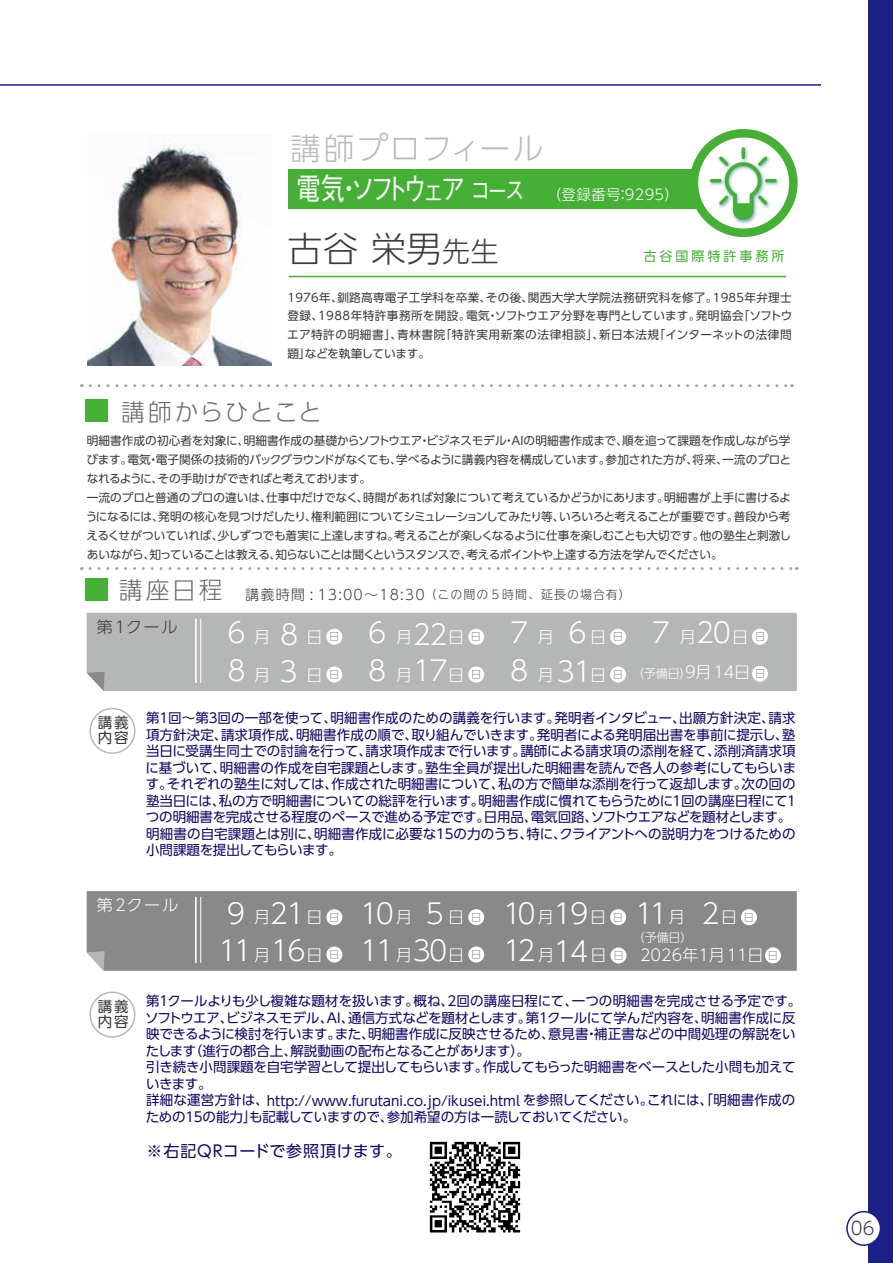
<style>
.page{position:relative;width:893px;height:1263px;background:#1d2088}
.page>*{position:absolute;margin:0;border:0;box-sizing:border-box;transform-origin:0 0}
.t1{font:300 34.95px "UD Shin Go Pro";color:#3e3a39}
.t2{font:300 30.6px "UD Shin Go Pro";letter-spacing:.07em;color:#b9baba}
.t3{font:500 30.45px "Gothic BBB Pro";letter-spacing:-.21em;color:#fff;scale:.8 1}
.t4{font:300 27.6px "UD Shin Go Pro";letter-spacing:-.08em;color:#fff}
.t5{font:300 23.7px "UD Shin Go Pro";letter-spacing:.06em;color:#6d6c6c}
.t6{font:300 23.7px "UD Shin Go Pro";letter-spacing:.1em;color:#6d6c6c}
.t7{font:300 18px "UD Shin Go Pro";color:#3e3a39}
.t8{font:300 16.05px "UD Shin Go Pro";color:#fff}
.t9{font:16.05px "UD Shin Go Pro";letter-spacing:.045em;color:#100964}
.t10{font:300 16.05px "UD Shin Go Pro";letter-spacing:.01em;color:#3e3a39}
.t11{font:300 14.55px "UD Shin Go Pro";letter-spacing:.02em;color:#fff}
.t12{font:14.55px/14.5px "UD Shin Go Pro";letter-spacing:.12em;color:#3e3a39}
.t13{font:300 14.1px "UD Shin Go NT Pro";letter-spacing:.08em;color:#3e3a39}
.t14{font:13.5px/16.5px "UD Shin Go Pro";letter-spacing:-.01em;color:#100964}
.t15{font:13.05px "UD Shin Go Pro";letter-spacing:.22em;color:#45b035}
.t16{font:300 12px "UD Shin Go Pro";letter-spacing:-.01em;color:#fff}
.t17{font:11.7px/18.9px "UD Shin Go Pro";letter-spacing:-.02em;color:#3e3a39;text-align:justify}
.t18{font:300 10.2px "UD Shin Go Pro";color:#898989}
.s1{font-size:25.8px}
.s2{font-size:27.9px}
.s3{font-size:12px}
.s4{font-size:16.05px}
.s5{font-size:27.6px}
</style>
<div class="page">
<div style="left:0;top:0;width:867px;height:1263px;background:#fff"></div>
<hr style="left:0;top:84px;width:821px;height:2px;background:#1d2088">
<div style="left:847px;top:1211px;width:33px;height:34px;background:#fff;border-radius:50%"></div>
<div style="left:846px;top:1211px;width:35px;height:35px;border:2px solid #1d2088;border-radius:50%"></div>
<div style="left:87px;top:613px;width:710px;height:78px;background:#b5b6b6"></div>
<svg style="left:87px;top:672px;width:18px;height:19px"></svg>
<div style="left:87px;top:891px;width:710px;height:80px;background:#898989"></div>
<svg style="left:87px;top:951px;width:18px;height:20px"></svg>
<div style="left:86px;top:578px;width:22px;height:23px;background:#45b035"></div>
<div style="left:289px;top:170px;width:458px;height:39px;background:#45b035"></div>
<hr style="left:289px;top:276px;width:497px;height:1px;background:#45b035">
<svg style="left:90px;top:384px;width:702px;height:3px"></svg>
<div style="left:690px;top:129px;width:108px;height:108px;background:#45b035;border-radius:50%"></div>
<div style="left:698px;top:138px;width:91px;height:91px;background:#fff;border-radius:50%"></div>
<div style="left:86px;top:399px;width:22px;height:23px;background:#45b035"></div>
<img style="left:706px;top:144px;width:77px;height:82px">
<svg style="left:710px;top:147px;width:67px;height:73px"></svg>
<svg style="left:90px;top:567px;width:707px;height:3px"></svg>
<div style="left:89px;top:708px;width:46px;height:46px;border:1px solid #b5b6b6;border-radius:50%"></div>
<div style="left:89px;top:991px;width:46px;height:47px;border:1px solid #b5b6b6;border-radius:50%"></div>
<div style="left:326px;top:629px;width:16px;height:16px;background:#fff;border-radius:50%"></div>
<div style="left:326px;top:666px;width:16px;height:16px;background:#fff;border-radius:50%"></div>
<div style="left:468px;top:629px;width:16px;height:16px;background:#fff;border-radius:50%"></div>
<div style="left:468px;top:666px;width:16px;height:16px;background:#fff;border-radius:50%"></div>
<div style="left:610px;top:629px;width:16px;height:16px;background:#fff;border-radius:50%"></div>
<div style="left:610px;top:666px;width:16px;height:16px;background:#fff;border-radius:50%"></div>
<div style="left:752px;top:629px;width:16px;height:16px;background:#fff;border-radius:50%"></div>
<div style="left:752px;top:666px;width:16px;height:16px;background:#fff;border-radius:50%"></div>
<hr style="left:195px;top:619px;width:2px;height:64px;background:#fff">
<hr style="left:200px;top:619px;width:1px;height:64px;background:#fff">
<div style="left:326px;top:909px;width:16px;height:16px;background:#fff;border-radius:50%"></div>
<div style="left:326px;top:946px;width:16px;height:16px;background:#fff;border-radius:50%"></div>
<div style="left:468px;top:909px;width:16px;height:16px;background:#fff;border-radius:50%"></div>
<div style="left:468px;top:946px;width:16px;height:16px;background:#fff;border-radius:50%"></div>
<div style="left:610px;top:909px;width:16px;height:16px;background:#fff;border-radius:50%"></div>
<div style="left:610px;top:947px;width:16px;height:16px;background:#fff;border-radius:50%"></div>
<hr style="left:195px;top:897px;width:2px;height:66px;background:#fff">
<hr style="left:200px;top:897px;width:1px;height:66px;background:#fff">
<div style="left:741px;top:909px;width:16px;height:16px;background:#fff;border-radius:50%"></div>
<div style="left:765px;top:947px;width:16px;height:16px;background:#fff;border-radius:50%"></div>
<img style="left:429px;top:1141px;width:92px;height:92px">
<img style="left:87px;top:143px;width:184px;height:223px">
<h2 class="t2" style="left:290px;top:124px;width:255px">講師プロフィール</h2>
<h3 class="t3" style="left:296px;top:164px;width:287px">電気・ソフトウェア <span class="s1">コース</span></h3>
<h1 class="t1" style="left:287px;top:221px;width:213px">古谷 栄男<span class="s2">先生</span></h1>
<p class="t11" style="left:547px;top:183px;width:134px">（登録番号：9295）</p>
<p class="t15" style="left:644px;top:246px;width:142px">古谷国際特許事務所</p>
<p class="t17" style="left:287px;top:287px;width:507px">1976年、釧路高専電子工学科を卒業、その後、関西大学大学院法務研究科を修了。1985年弁理士登録、1988年特許事務所を開設。電気・ソフトウエア分野を専門としています。発明協会「ソフトウエア特許の明細書」、青林書院「特許実用新案の法律相談」、新日本法規「インターネットの法律問題」などを執筆しています。</p>
<h3 class="t5" style="left:121px;top:392px;width:202px">講師からひとこと</h3>
<p class="t17" style="left:86px;top:431px;width:707px;text-align:left">明細書作成の初心者を対象に、明細書作成の基礎からソフトウエア・ビジネスモデル・ＡＩの明細書作成まで、順を追って課題を作成しながら学びます。電気・電子関係の技術的バックグラウンドがなくても、学べるように講義内容を構成しています。参加された方が、将来、一流のプロとなれるように、その手助けができればと考えております。<br>一流のプロと普通のプロの違いは、仕事中だけでなく、時間があれば対象について考えているかどうかにあります。明細書が上手に書けるようになるには、発明の核心を見つけだしたり、権利範囲についてシミュレーションしてみたり等、いろいろと考えることが重要です。普段から考えるくせがついていれば、少しずつでも着実に上達しますね。考えることが楽しくなるように仕事を楽しむことも大切です。他の塾生と刺激しあいながら、知っていることは教える、知らないことは聞くというスタンスで、考えるポイントや上達する方法を学んでください。</p>
<h3 class="t6" style="left:119px;top:571px;width:105px">講座日程</h3>
<p class="t13" style="left:245px;top:584px;width:387px">講義時間 : 13:00～18:30<span class="s3">（この間の５時間、延長の場合有）</span></p>
<p class="t10" style="left:97px;top:614px;width:82px">第１クール</p>
<h3 class="t4" style="left:228px;top:611px;width:72px">6 <span class="s4">月</span> 8</h3>
<p class="t8" style="left:306px;top:624px;width:18px">日</p>
<p class="t8" style="left:254px;top:661px;width:18px">月</p>
<p class="t8" style="left:306px;top:661px;width:18px">日</p>
<h3 class="t4" style="left:368px;top:612px;width:81px">6 <span class="s4">月</span>22</h3>
<p class="t8" style="left:448px;top:624px;width:18px">日</p>
<p class="t8" style="left:396px;top:661px;width:18px">月</p>
<p class="t8" style="left:448px;top:661px;width:18px">日</p>
<h3 class="t4" style="left:569px;top:611px;width:20px">6</h3>
<h3 class="t4" style="left:652px;top:611px;width:81px">7 <span class="s4">月</span>20</h3>
<p class="t8" style="left:732px;top:624px;width:18px">日</p>
<h3 class="t4" style="left:510px;top:611px;width:45px">7 <span class="s4">月</span></h3>
<p class="t8" style="left:590px;top:624px;width:18px">日</p>
<p class="t8" style="left:538px;top:661px;width:18px">月</p>
<p class="t8" style="left:590px;top:661px;width:18px">日</p>
<p class="t18" style="left:329px;top:628px;width:12px">日</p>
<p class="t18" style="left:471px;top:628px;width:12px">日</p>
<p class="t18" style="left:613px;top:628px;width:12px">日</p>
<p class="t18" style="left:755px;top:628px;width:12px">日</p>
<p class="t18" style="left:329px;top:666px;width:12px">日</p>
<p class="t18" style="left:471px;top:666px;width:12px">日</p>
<p class="t18" style="left:613px;top:666px;width:12px">日</p>
<p class="t18" style="left:755px;top:665px;width:12px">日</p>
<h3 class="t4" style="left:228px;top:648px;width:20px">8</h3>
<h3 class="t4" style="left:368px;top:648px;width:81px">8 17</h3>
<h3 class="t4" style="left:510px;top:648px;width:20px">8</h3>
<h3 class="t4" style="left:279px;top:649px;width:20px">3</h3>
<h3 class="t4" style="left:557px;top:649px;width:36px">31</h3>
<p class="t16" style="left:632px;top:664px;width:120px">（予備日）<span class="s4">9月14日</span></p>
<p class="t12" style="left:98px;top:715px;width:32px">講義内容</p>
<p class="t14" style="left:146px;top:709px;width:654px">第１回～第３回の一部を使って、明細書作成のための講義を行います。発明者インタビュー、出願方針決定、請求項方針決定、請求項作成、明細書作成の順で、取り組んでいきます。発明者による発明届出書を事前に提示し、塾当日に受講生同士での討論を行って、請求項作成まで行います。講師による請求項の添削を経て、添削済請求項に基づいて、明細書の作成を自宅課題とします。塾生全員が提出した明細書を読んで各人の参考にしてもらいます。それぞれの塾生に対しては、作成された明細書について、私の方で簡単な添削を行って返却します。次の回の塾当日には、私の方で明細書についての総評を行います。明細書作成に慣れてもらうために１回の講座日程にて１つの明細書を完成させる程度のペースで進める予定です。日用品、電気回路、ソフトウエアなどを題材とします。明細書の自宅課題とは別に、明細書作成に必要な１５の力のうち、特に、クライアントへの説明力をつけるための小問課題を提出してもらいます。</p>
<p class="t8" style="left:97px;top:892px;width:83px">第2クール</p>
<h3 class="t4" style="left:227px;top:891px;width:79px">9 <span class="s4">月</span>21</h3>
<p class="t8" style="left:306px;top:904px;width:18px">日</p>
<p class="t8" style="left:254px;top:941px;width:70px">月<span class="s5">16</span>日</p>
<h3 class="t4" style="left:360px;top:891px;width:53px">10<span class="s4">月</span></h3>
<p class="t8" style="left:448px;top:904px;width:18px">日</p>
<p class="t8" style="left:396px;top:941px;width:70px">月<span class="s5">30</span>日</p>
<h3 class="t4" style="left:503px;top:891px;width:104px">10<span class="s4">月</span>19<span class="s4">日</span></h3>
<p class="t8" style="left:538px;top:942px;width:70px">月<span class="s5">14</span>日</p>
<p class="t8" style="left:669px;top:904px;width:87px">月 <span class="s5">2</span>日<sup>日</sup></p>
<h3 class="t4" style="left:426px;top:891px;width:20px">5</h3>
<h3 class="t4" style="left:635px;top:891px;width:34px">11</h3>
<p class="t18" style="left:329px;top:909px;width:12px">日</p>
<p class="t18" style="left:471px;top:908px;width:12px">日</p>
<p class="t18" style="left:613px;top:908px;width:12px">日</p>
<p class="t18" style="left:329px;top:946px;width:12px">日</p>
<p class="t18" style="left:471px;top:946px;width:12px">日</p>
<p class="t18" style="left:613px;top:947px;width:12px">日</p>
<p class="t16" style="left:633px;top:928px;width:61px">（予備日）</p>
<p class="t8" style="left:640px;top:942px;width:125px">2026年1月11日</p>
<h3 class="t4" style="left:218px;top:928px;width:35px">11</h3>
<h3 class="t4" style="left:360px;top:928px;width:35px">11</h3>
<h3 class="t4" style="left:503px;top:928px;width:34px">12</h3>
<p class="t18" style="left:768px;top:946px;width:12px">日</p>
<p class="t12" style="left:98px;top:999px;width:32px">講義内容</p>
<p class="t14" style="left:145px;top:993px;width:658px">第１クールよりも少し複雑な題材を扱います。概ね、２回の講座日程にて、一つの明細書を完成させる予定です。ソフトウエア、ビジネスモデル、ＡＩ、通信方式などを題材とします。第１クールにて学んだ内容を、明細書作成に反映できるように検討を行います。また、明細書作成に反映させるため、意見書・補正書などの中間処理の解説をいたします（進行の都合上、解説動画の配布となることがあります）。<br>引き続き小問課題を自宅学習として提出してもらいます。作成してもらった明細書をベースとした小問も加えていきます。<br>詳細な運営方針は、　　　　　　　　　　　　　　　　　　　を参照してください。これには、「明細書作成のための１５の能力」も記載していますので、参加希望の方は一読しておいてください。</p>
<p class="t14" style="left:267px;top:1092px;width:254px">http://www.furutani.co.jp/ikusei.html</p>
<p class="t9" style="left:146px;top:1137px;width:257px">※右記QRコードで参照頂けます。</p>
<h3 class="t7" style="left:851px;top:1214px;width:25px">06</h3>
</div>
